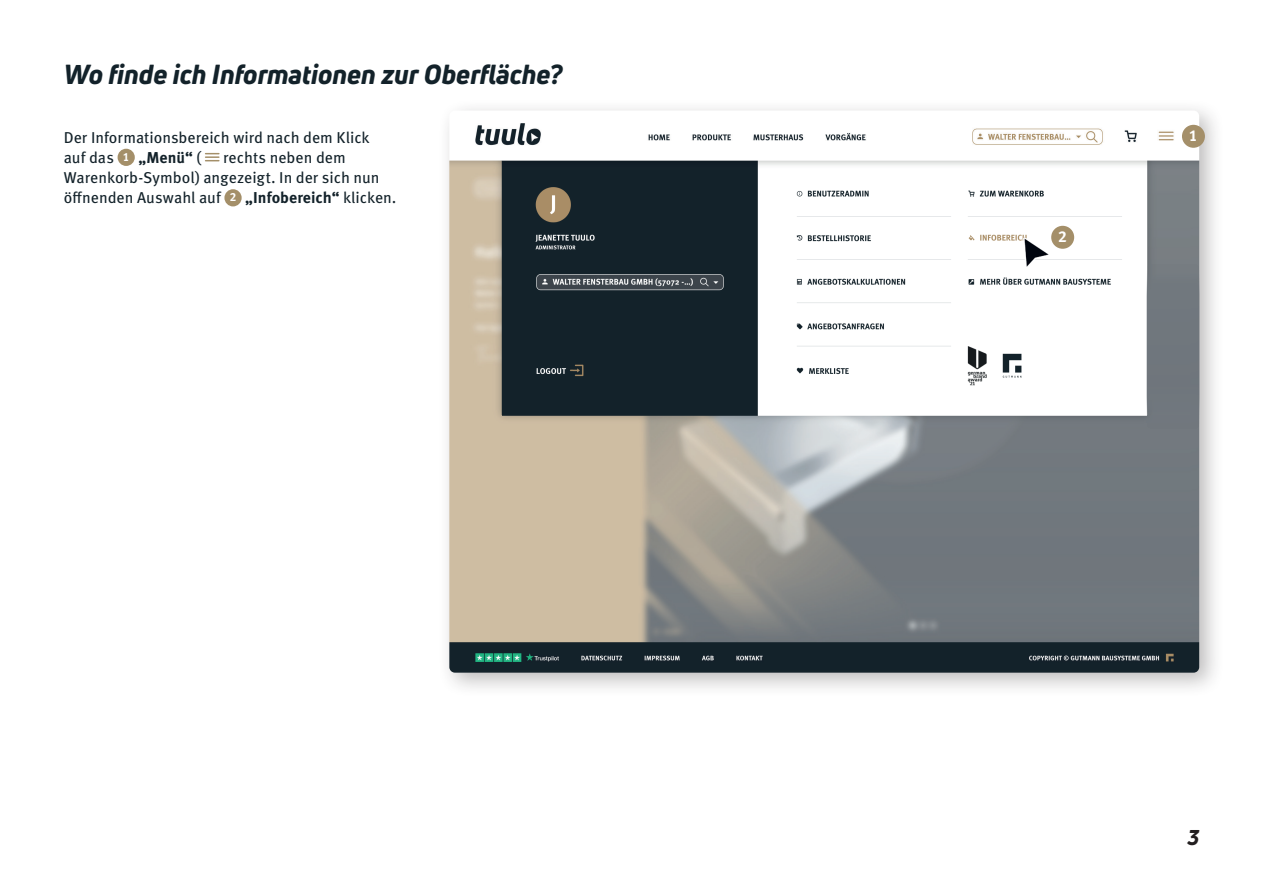
<style>
.page{position:relative;width:1263px;height:893px;background:#fff}
.page>*{position:absolute;margin:0;border:0;box-sizing:border-box;transform-origin:0 0}
.t1{font:italic 800 27px "Uni Neue";color:#13222a}
.t2{font:italic 800 21px "Uni Neue";color:#231f20}
.t3{font:15.75px/20.2px "Meta Pro";color:#13222a}
.t4{font:700 15.75px "Meta Pro";color:#fff}
.s1{font-weight:700;font-size:11.85px;color:#fff}
.s2{font-weight:700}
</style>
<div class="page">
<div style="left:437px;top:99px;width:788px;height:599px;background:#231f20;opacity:.3"></div>
<img style="left:449px;top:111px;width:750px;height:562px">
<div style="left:1147px;top:262px;width:52px;height:169px;background:#70777d"></div>
<img style="left:502px;top:161px;width:645px;height:255px">
<img style="left:1023px;top:237px;width:26px;height:31px">
<div style="left:118px;top:149px;width:17px;height:17px;background:#a48f69;border-radius:50%"></div>
<svg style="left:206px;top:153px;width:13px;height:8px"></svg>
<div style="left:224px;top:189px;width:18px;height:17px;background:#a48f69;border-radius:50%"></div>
<div style="left:1051px;top:226px;width:23px;height:23px;background:#a48f69;border-radius:50%"></div>
<div style="left:1182px;top:125px;width:23px;height:23px;background:#a48f69;border-radius:50%"></div>
<h1 class="t1" style="left:64px;top:56px;width:500px">Wo finde ich Informationen zur Oberfläche?</h1>
<p class="t3" style="left:64px;top:126px;width:307px">Der Informationsbereich wird nach dem Klick auf das <span class="s1">1</span> <span class="s2">„Menü“</span> (</p>
<p class="t3" style="left:64px;top:146px;width:334px;text-indent:159px">rechts neben dem<br>Warenkorb-Symbol) angezeigt. In der sich nun öffnenden Auswahl auf <span class="s1">2</span> <span class="s2">„Infobereich“</span> klicken.</p>
<p class="t4" style="left:1058px;top:224px;width:10px">2</p>
<p class="t4" style="left:1189px;top:123px;width:10px">1</p>
<h2 class="t2" style="left:1187px;top:823px;width:13px">3</h2>
</div>
